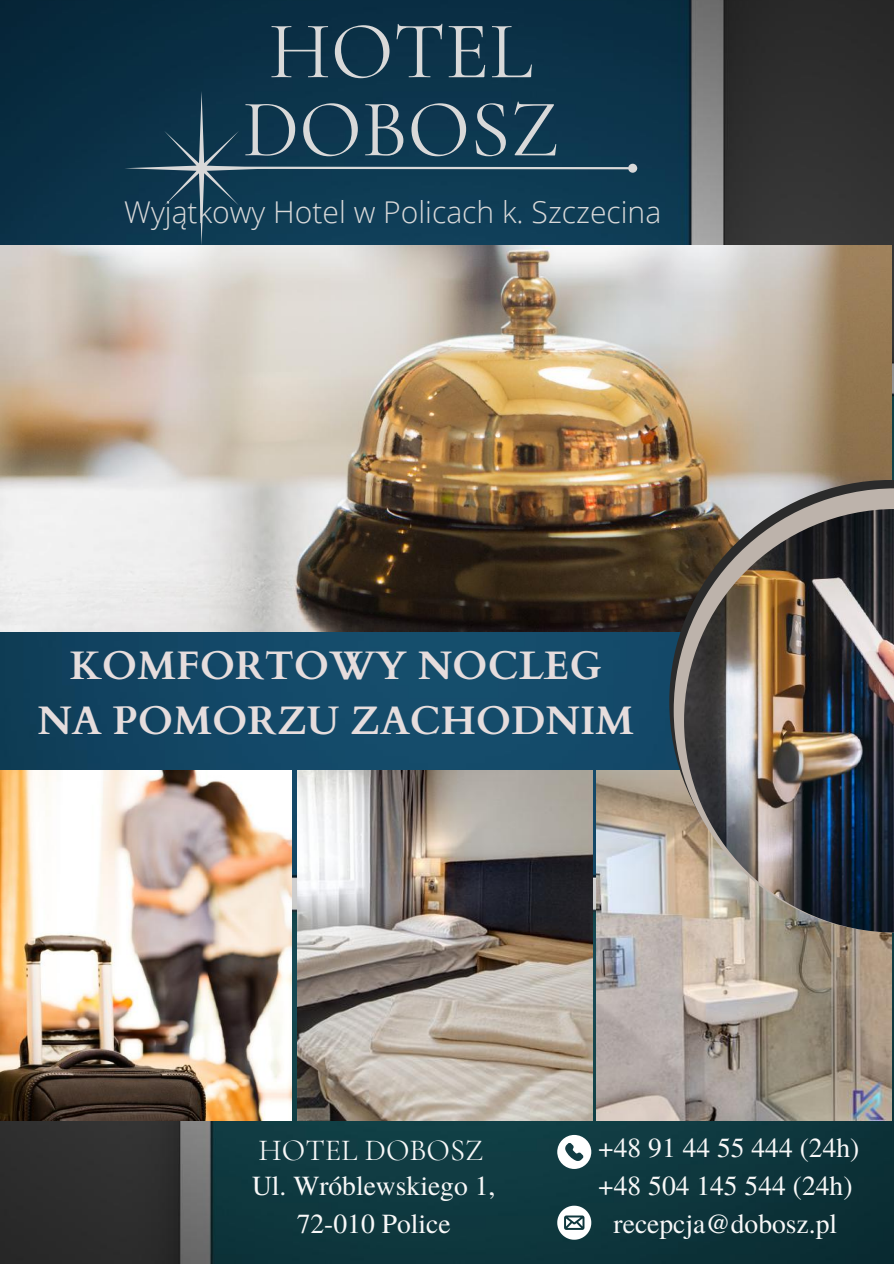
<style>
.page{position:relative;width:894px;height:1264px;background:#fff}
.page>*{position:absolute;margin:0;border:0;box-sizing:border-box;transform-origin:0 0}
.t1{font:81.75px/78px "Cormorant Garamond";color:#d9d9d9;text-align:center}
.t2{font:700 39.75px/55.2px "Cardo";color:#e6dddd;text-align:center}
.t3{font:30.6px "Cormorant Garamond";color:#f8f8f8}
.t4{font:300 30px "Open Sans";color:#d9d9d9}
.t5{font:27.6px/38.2px "Te X Gyre Termes";color:#f8f8f8;text-align:center}
</style>
<div class="page">
<img style="left:0;top:0;width:893px;height:1263px">
<img style="left:0;top:770px;width:291px;height:350px">
<img style="left:297px;top:770px;width:295px;height:350px">
<img style="left:596px;top:770px;width:295px;height:350px">
<img style="left:0;top:245px;width:891px;height:386px">
<div style="left:629px;top:165px;width:7px;height:7px;background:#d9d9d9;border-radius:50%"></div>
<div style="left:628px;top:164px;width:9px;height:9px;border:2px solid #d9d9d9;border-radius:50%"></div>
<svg style="left:124px;top:91px;width:506px;height:154px;background:#123c54"></svg>
<svg style="left:669px;top:480px;width:224px;height:444px;background:#7f7971"></svg>
<svg style="left:673px;top:488px;width:220px;height:444px;background:#958c83"></svg>
<img style="left:683px;top:509px;width:210px;height:423px">
<svg style="left:557px;top:1205px;width:34px;height:34px"></svg>
<svg style="left:557px;top:1134px;width:34px;height:34px"></svg>
<h1 class="t1" style="left:242px;top:12px;width:318px">HOTEL<br>DOBOSZ</h1>
<p class="t4" style="left:124px;top:191px;width:538px">Wyjątkowy Hotel w Policach k. Szczecina</p>
<h2 class="t2" style="left:37px;top:638px;width:598px">KOMFORTOWY NOCLEG<br>NA POMORZU ZACHODNIM</h2>
<p class="t3" style="left:258px;top:1131px;width:226px">HOTEL DOBOSZ</p>
<p class="t5" style="left:252px;top:1165px;width:245px">Ul. Wróblewskiego 1,<br>72-010 Police</p>
<p class="t5" style="left:598px;top:1127px;width:262px">+48 91 44 55 444 (24h) +48 504 145 544 (24h) recepcja@dobosz.pl</p>
</div>
